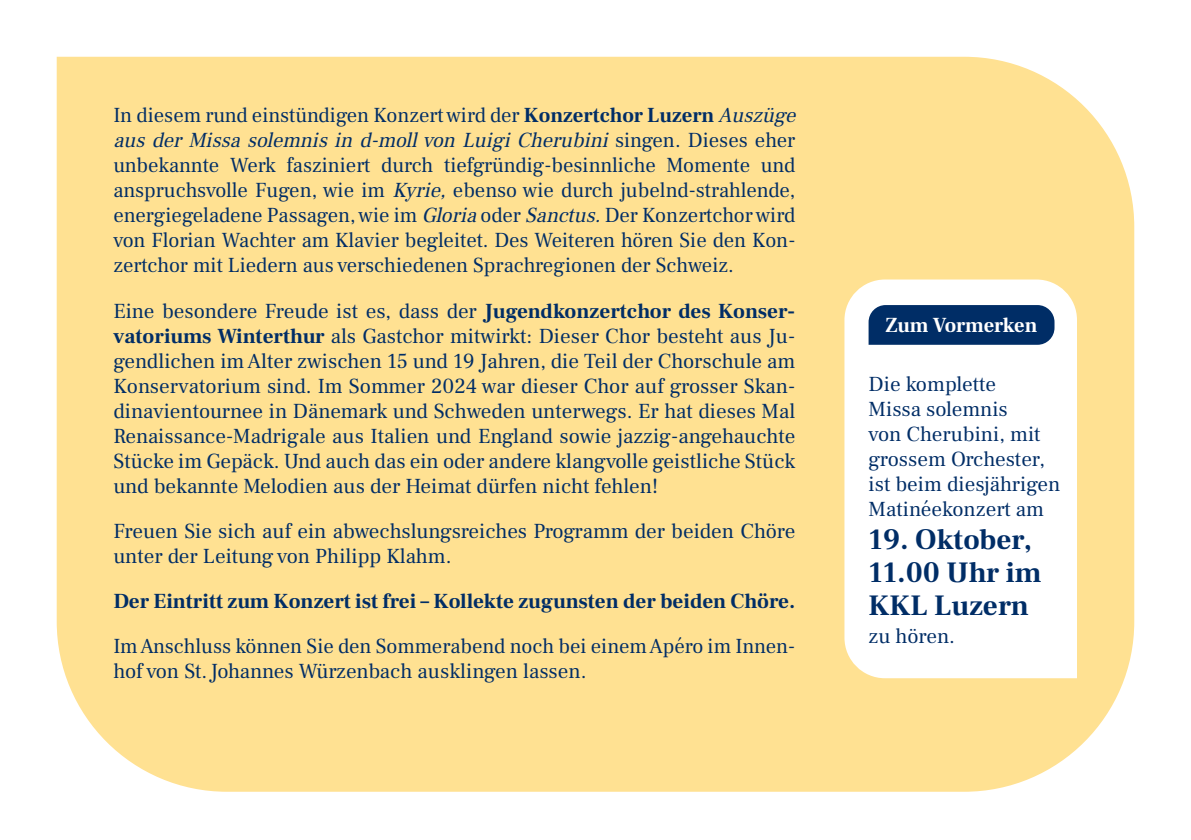
<style>
.page{position:relative;width:1191px;height:840px;background:#fff}
.page>*{position:absolute;margin:0;border:0;box-sizing:border-box;transform-origin:0 0}
.t1{font:700 29px/33px "Frank Ruhl Libre";color:#002d66}
.t2{font:21px/25px "Frank Ruhl Libre";color:#002d66}
.t3{font:700 21px "Frank Ruhl Libre";color:#002d66}
.t4{font:700 21px "Frank Ruhl Libre";letter-spacing:-.015em;color:#fff}
.s1{font-weight:700}
.s2{font-style:italic}
</style>
<div class="page">
<div style="left:57px;top:57px;width:1077px;height:734px;background:#ffe192"></div>
<svg style="left:844px;top:279px;width:233px;height:398px"></svg>
<div style="left:868px;top:305px;width:186px;height:39px;background:#002d66"></div>
<p class="t2" style="left:113px;top:103px;width:689px">In diesem rund einstündigen Konzert wird der <span class="s1">Konzertchor Luzern</span> <span class="s2">Auszüge aus der Missa solemnis in d-mollvon Luigi Cherubini</span> s i n g e n . D i e s e s e h e r unbekannte Werk fasziniert durch tiefgründig-besinnliche Momente und anspruchsvolle Fugen, wie im <span class="s2">Kyrie,</span> ebenso wie durch jubelnd-strahlende, energiegeladene Passagen, wie im <span class="s2">Gloria</span>oder <span class="s2">Sanctus.</span>Der Konzertchor wird von Florian Wachter am Klavier begleitet. Des Weiteren hören Sie den Kon&shy;zertchor mit Liedern aus verschiedenen Sprachregionen der Schweiz.</p>
<p class="t2" style="left:113px;top:298px;width:683px;text-align:justify">Eine besondere Freude ist es, dass der <span class="s1">Jugendkonzertchor des Konser&shy;vatoriums Winterthur</span> als Gastchor mitwirkt: Dieser Chor besteht aus Ju&shy;gendlichen im Alter zwischen 15 und 19 Jahren, die Teil der Chorschule am Konservatorium sind. Im Sommer 2024 war dieser Chor auf grosser Skan&shy;dinavientournee in Dänemark und Schweden unterwegs. Er hat dieses Mal Renaissance-Madrigale aus Italien und England sowie jazzig-angehauchte Stücke im Gepäck. Und auch das ein oder andere klangvolle geistliche Stück und bekannte Melodien aus der Heimat dürfen nicht fehlen!</p>
<p class="t2" style="left:113px;top:518px;width:683px">Freuen Sie sich auf ein abwechslungsreiches Programm der beiden Chöre unter der Leitung von Philipp Klahm.</p>
<p class="t3" style="left:113px;top:587px;width:683px">Der Eintritt zum Konzert ist frei – Kollekte zugunsten der beiden Chöre.</p>
<p class="t2" style="left:113px;top:633px;width:681px">Im Anschluss können Sie den Sommerabend noch bei einem Apéro im Innen&shy;hof von St.Johannes Würzenbach ausklingen lassen.</p>
<p class="t4" style="left:885px;top:312px;width:154px">Zum Vormerken</p>
<p class="t2" style="left:868px;top:371px;width:193px">Die komplette<br>Missa solemnis<br>von Cherubini, mit grossem Orchester, ist beim diesjährigen<br>Matinéekonzert am</p>
<h1 class="t1" style="left:868px;top:523px;width:174px">19. Oktober,<br>11.00 Uhr im<br>KKL Luzern</h1>
<p class="t2" style="left:868px;top:623px;width:88px">zu hören.</p>
</div>
